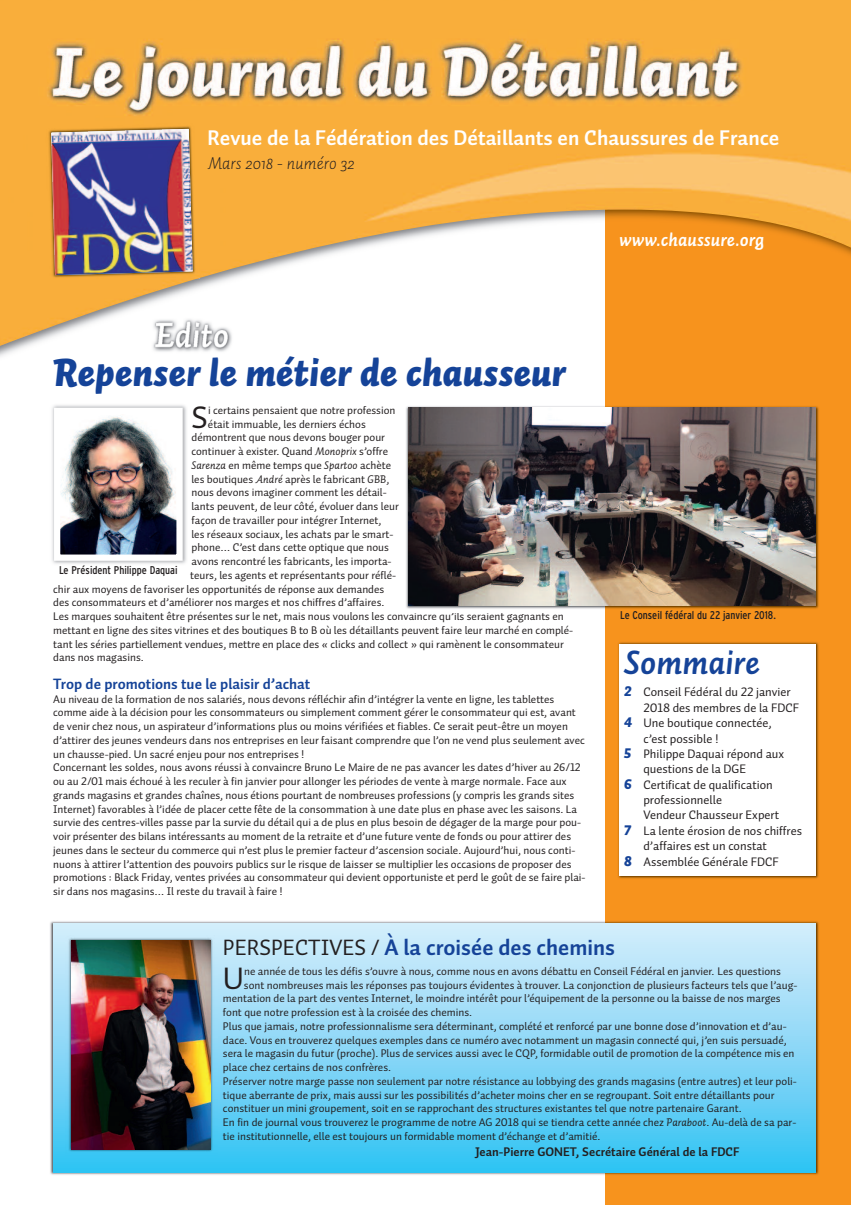
<style>
.page{position:relative;width:851px;height:1205px;background:#fff}
.page>*{position:absolute;margin:0;border:0;box-sizing:border-box;transform-origin:0 0}
.t1{font:italic 900 38.75px "Auto 2";color:#154398}
.t2{font:italic 700 33.75px "Auto 2";color:#154398}
.t3{font:31.5px "Auto 2 Regular LF";color:#231f20}
.t4{font:22.5px "Auto 2 Bold LF";color:#154398}
.t5{font:700 21.25px "Auto 2";color:#fff}
.t6{font:italic 700 18.75px "Auto 2";color:#fff}
.t7{font:italic 300 17.5px "Auto 2";color:#231f20}
.t8{font:15px "Auto 2 Bold LF";color:#154398}
.t9{font:12.5px "Auto 2 Regular LF";color:#231f20}
.t10{font:12.5px "Auto 2 Bold LF";color:#231f20}
.t11{font:11.25px/13.8px "Auto 2 Regular LF";color:#231f20}
.t12{font:condensed 11.25px "Interstate";color:#231f20}
.s1{font-family:"Auto 2 Italic LF"}
.s2{font-family:"Auto 2 Black Italic LF";font-size:13.75px;color:#154398}
.s3{font-family:"Auto 2 Regular LF";color:#231f20}
</style>
<div class="page">
<div style="left:605px;top:191px;width:245px;height:1014px;background:#f7931d"></div>
<img style="left:0;top:0;width:850px;height:346px">
<img style="left:618px;top:642px;width:201px;height:237px">
<div style="left:619px;top:644px;width:196px;height:232px;background:#fff"></div>
<img style="left:50px;top:921px;width:769px;height:254px">
<div style="left:53px;top:923px;width:762px;height:249px;background:linear-gradient(to bottom,#daedfb,#36c3f3)"></div>
<img style="left:150px;top:316px;width:87px;height:36px">
<img style="left:45px;top:123px;width:155px;height:159px">
<svg style="left:51px;top:129px;width:149px;height:150px;background:#f2a938"></svg>
<img style="left:51px;top:129px;width:142px;height:146px">
<img style="left:406px;top:406px;width:413px;height:203px">
<img style="left:408px;top:408px;width:407px;height:197px">
<img style="left:52px;top:405px;width:135px;height:159px">
<img style="left:61px;top:415px;width:115px;height:139px">
<div style="left:54px;top:408px;width:129px;height:153px;border:6px solid #fff"></div>
<img style="left:66px;top:934px;width:151px;height:222px">
<img style="left:71px;top:940px;width:139px;height:209px">
<h3 class="t5" style="left:207px;top:131px;width:573px">Revue de la Fédération des Détaillants en Chaussures de France</h3>
<h3 class="t7" style="left:208px;top:157px;width:148px">Mars 2018 - numéro 32</h3>
<h3 class="t6" style="left:619px;top:232px;width:147px">www.chaussure.org</h3>
<h1 class="t1" style="left:53px;top:358px;width:514px">Repenser le métier de chausseur</h1>
<h3 class="t3" style="left:191px;top:406px;width:18px">S</h3>
<p class="t11" style="left:208px;top:404px;width:189px">i certains pensaient que notre profession</p>
<p class="t11" style="left:208px;top:418px;width:159px">était immuable, les derniers échos</p>
<p class="t11" style="left:191px;top:432px;width:195px">démontrent que nous devons bouger pour</p>
<p class="t11" style="left:191px;top:445px;width:198px">continuer à exister. Quand <span class="s1">Monoprix</span> s’offre</p>
<p class="t11" style="left:191px;top:459px;width:201px"><span class="s1">Sarenza</span> en même temps que <span class="s1">Spartoo</span> achète</p>
<p class="t11" style="left:191px;top:473px;width:199px">les boutiques <span class="s1">André</span> après le fabricant <span class="s1">GBB</span>,</p>
<p class="t11" style="left:191px;top:487px;width:197px">nous devons imaginer comment les détail-</p>
<p class="t11" style="left:191px;top:500px;width:209px">lants peuvent, de leur côté, évoluer dans leur</p>
<p class="t11" style="left:191px;top:514px;width:191px">façon de travailler pour intégrer Internet,</p>
<p class="t11" style="left:191px;top:528px;width:203px">les réseaux sociaux, les achats par le smart-</p>
<p class="t11" style="left:191px;top:542px;width:199px">phone… C’est dans cette optique que nous</p>
<p class="t11" style="left:191px;top:555px;width:202px">avons rencontré les fabricants, les importa-</p>
<p class="t11" style="left:190px;top:569px;width:207px">teurs, les agents et représentants pour réflé-</p>
<p class="t11" style="left:53px;top:583px;width:332px">chir aux moyens de favoriser les opportunités de réponse aux demandes</p>
<p class="t11" style="left:53px;top:597px;width:333px">des consommateurs et d’améliorer nos marges et nos chiffres d’affaires.</p>
<p class="t11" style="left:53px;top:610px;width:512px">Les marques souhaitent être présentes sur le net, mais nous voulons les convaincre qu’ils seraient gagnants en</p>
<p class="t11" style="left:53px;top:624px;width:521px">mettant en ligne des sites vitrines et des boutiques B to B où les détaillants peuvent faire leur marché en complé-</p>
<p class="t11" style="left:53px;top:638px;width:512px">tant les séries partiellement vendues, mettre en place des « clicks and collect » qui ramènent le consommateur</p>
<p class="t11" style="left:53px;top:652px;width:92px">dans nos magasins.</p>
<h3 class="t8" style="left:53px;top:678px;width:259px">Trop de promotions tue le plaisir d’achat</h3>
<p class="t11" style="left:53px;top:693px;width:534px">Au niveau de la formation de nos salariés, nous devons réfléchir afin d’intégrer la vente en ligne, les tablettes comme aide à la décision pour les consommateurs ou simplement comment gérer le consommateur qui est, avant de venir chez nous, un aspirateur d’informations plus ou moins vérifiées et fiables. Ce serait peut-être un moyen d’attirer des jeunes vendeurs dans nos entreprises en leur faisant comprendre que l’on ne vend plus seulement avec un chausse-pied. Un sacré enjeu pour nos entreprises !<br>Concernant les soldes, nous avons réussi à convaincre Bruno Le Maire de ne pas avancer les dates d’hiver au 26/12 ou au 2/01 mais échoué à les reculer à fin janvier pour allonger les périodes de vente à marge normale. Face aux grands magasins et grandes chaînes, nous étions pourtant de nombreuses professions (y compris les grands sites Internet) favorables à l’idée de placer cette fête de la consommation à une date plus en phase avec les saisons. La survie des centres-villes passe par la survie du détail qui a de plus en plus besoin de dégager de la marge pour pou&shy;voir présenter des bilans intéressants au moment de la retraite et d’une future vente de fonds ou pour attirer des jeunes dans le secteur du commerce qui n’est plus le premier facteur d’ascension sociale. Aujourd’hui, nous conti&shy;nuons à attirer l’attention des pouvoirs publics sur le risque de laisser se multiplier les occasions de proposer des promotions : Black Friday, ventes privées au consommateur qui devient opportuniste et perd le goût de se faire plai&shy;sir dans nos magasins… Il reste du travail à faire !</p>
<p class="t12" style="left:59px;top:564px;width:120px">Le Président Philippe Daquai</p>
<p class="t12" style="left:620px;top:608px;width:157px">Le Conseil fédéral du 22 janvier 2018.</p>
<h2 class="t2" style="left:624px;top:650px;width:137px">Sommaire</h2>
<p class="t9" style="left:624px;top:688px;width:168px"><span class="s2">2</span> Conseil Fédéral du 22 janvier</p>
<p class="t9" style="left:643px;top:703px;width:157px">2018 des membres de la FDCF</p>
<p class="t9" style="left:624px;top:719px;width:149px"><span class="s2">4</span> Une boutique connectée,</p>
<p class="t9" style="left:643px;top:734px;width:77px">c’est possible !</p>
<p class="t9" style="left:624px;top:749px;width:161px"><span class="s2">5</span> Philippe Daquai répond aux</p>
<p class="t9" style="left:643px;top:765px;width:104px">questions de la DGE</p>
<p class="t9" style="left:624px;top:780px;width:150px"><span class="s2">6</span> Certificat de qualification</p>
<p class="t9" style="left:643px;top:795px;width:80px">professionnelle</p>
<p class="t9" style="left:643px;top:811px;width:137px">Vendeur Chausseur Expert</p>
<p class="t9" style="left:624px;top:826px;width:179px"><span class="s2">7</span> La lente érosion de nos chiffres</p>
<p class="t9" style="left:643px;top:842px;width:125px">d’affaires est un constat</p>
<p class="t9" style="left:624px;top:857px;width:156px"><span class="s2">8</span> Assemblée Générale FDCF</p>
<h3 class="t4" style="left:223px;top:939px;width:393px"><span class="s3">PERSPECTIVES /</span> À la croisée des chemins</h3>
<h3 class="t3" style="left:223px;top:967px;width:23px">U</h3>
<p class="t11" style="left:244px;top:965px;width:538px">ne année de tous les défis s’ouvre à nous, comme nous en avons débattu en Conseil Fédéral en janvier. Les questions</p>
<p class="t11" style="left:244px;top:979px;width:555px">sont nombreuses mais les réponses pas toujours évidentes à trouver. La conjonction de plusieurs facteurs tels que l’aug-</p>
<p class="t11" style="left:223px;top:992px;width:559px">mentation de la part des ventes Internet, le moindre intérêt pour l’équipement de la personne ou la baisse de nos marges</p>
<p class="t11" style="left:223px;top:1006px;width:251px">font que notre profession est à la croisée des chemins.</p>
<p class="t11" style="left:223px;top:1020px;width:565px">Plus que jamais, notre professionnalisme sera déterminant, complété et renforcé par une bonne dose d’innovation et d’au-</p>
<p class="t11" style="left:223px;top:1034px;width:565px">dace. Vous en trouverez quelques exemples dans ce numéro avec notamment un magasin connecté qui, j’en suis persuadé,</p>
<p class="t11" style="left:223px;top:1047px;width:573px">sera le magasin du futur (proche). Plus de services aussi avec le CQP, formidable outil de promotion de la compétence mis en</p>
<p class="t11" style="left:223px;top:1061px;width:170px">place chez certains de nos confrères.</p>
<p class="t11" style="left:223px;top:1075px;width:575px">Préserver notre marge passe non seulement par notre résistance au lobbying des grands magasins (entre autres) et leur poli-</p>
<p class="t11" style="left:223px;top:1089px;width:553px">tique aberrante de prix, mais aussi sur les possibilités d’acheter moins cher en se regroupant. Soit entre détaillants pour</p>
<p class="t11" style="left:223px;top:1102px;width:520px">constituer un mini groupement, soit en se rapprochant des structures existantes tel que notre partenaire Garant.</p>
<p class="t11" style="left:223px;top:1116px;width:575px">En fin de journal vous trouverez le programme de notre AG 2018 qui se tiendra cette année chez <span class="s1">Paraboot</span>. Au-delà de sa par-</p>
<p class="t11" style="left:223px;top:1130px;width:379px">tie institutionnelle, elle est toujours un formidable moment d’échange et d’amitié.</p>
<p class="t10" style="left:475px;top:1147px;width:266px">Jean-Pierre GONET, Secrétaire Général de la FDCF</p>
</div>
